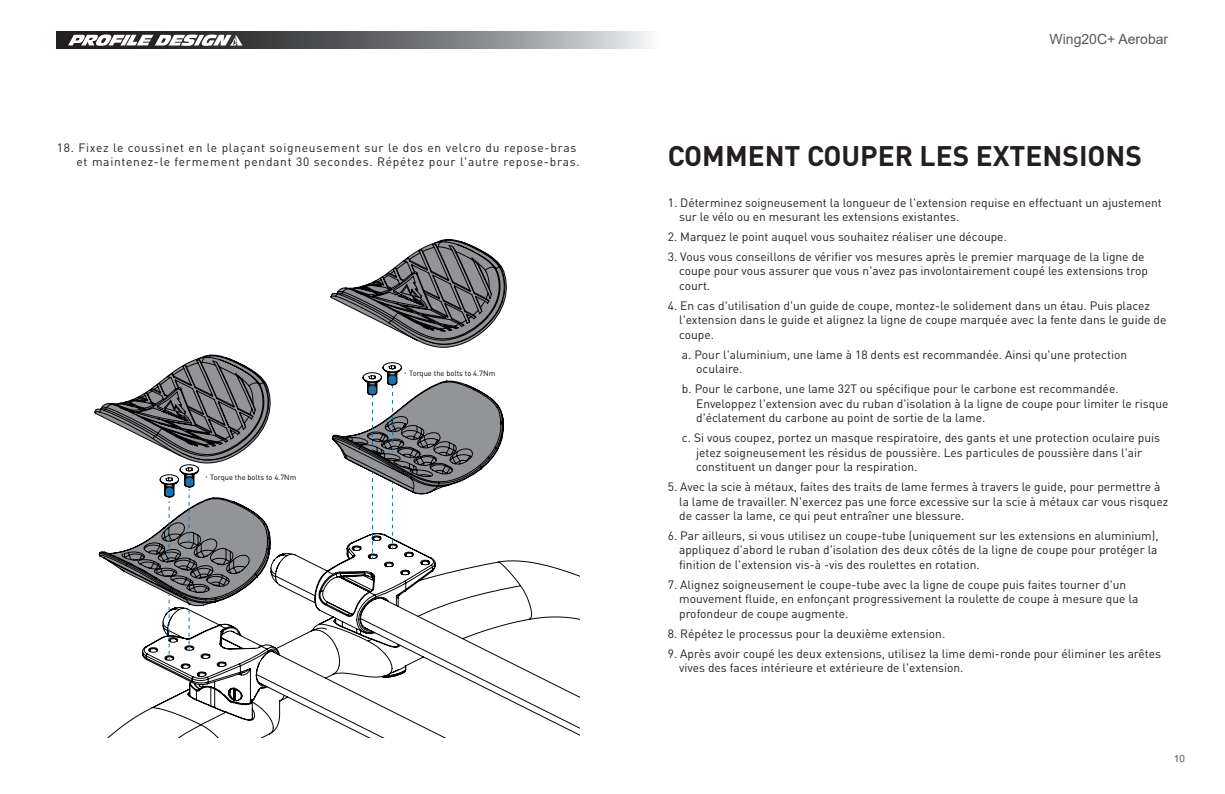
<style>
.page{position:relative;width:1225px;height:794px;background:#fff}
.page>*{position:absolute;margin:0;border:0;box-sizing:border-box;transform-origin:0 0}
.Page_Title{font:700 28px "DIN Pro";color:#231f20}
.t1{font:14px "Arial";color:#57585a}
.t2{font:12px/14.4px "DIN Pro";color:#231f20}
.t3{font:12px/14.4px "DIN Pro";letter-spacing:.06em;color:#231f20;text-align:right}
.t4{font:10px "Arial";color:#57585a}
.t5{font:7.6px "DIN Pro";color:#030303}
.s1{font-family:"Adobe Ming Std Light E Ten B5 H"}
</style>
<div class="page">
<svg style="left:57px;top:32px;width:592px;height:17px"></svg>
<svg style="left:68px;top:34px;width:174px;height:12px"></svg>
<svg style="left:108px;top:560px;width:471px;height:177px"></svg>
<svg style="left:98px;top:456px;width:415px;height:204px"></svg>
<svg style="left:94px;top:239px;width:413px;height:217px"></svg>
<p class="t1" style="left:1049px;top:29px;width:120px">Wing20C+ Aerobar</p>
<p class="t3" style="left:57px;top:140px;width:524px">18. Fixez le coussinet en le plaçant soigneusement sur le dos en velcro du repose-bras et maintenez-le fermement pendant 30 secondes. Répétez pour l'autre repose-bras.</p>
<p class="Page_Title" style="left:668px;top:137px;width:476px">COMMENT COUPER LES EXTENSIONS</p>
<p class="t2" style="left:679px;top:194px;width:484px;text-indent:-11px">1. Déterminez soigneusement la longueur de l'extension requise en effectuant un ajustement sur le vélo ou en mesurant les extensions existantes.</p>
<p class="t2" style="left:668px;top:229px;width:341px">2. Marquez le point auquel vous souhaitez réaliser une découpe.</p>
<p class="t2" style="left:679px;top:249px;width:470px;text-indent:-11px">3. Vous vous conseillons de vérifier vos mesures après le premier marquage de la ligne de coupe pour vous assurer que vous n'avez pas involontairement coupé les extensions trop court.</p>
<p class="t2" style="left:679px;top:298px;width:489px;text-indent:-11px">4. En cas d'utilisation d'un guide de coupe, montez-le solidement dans un étau. Puis placez l'extension dans le guide et alignez la ligne de coupe marquée avec la fente dans le guide de coupe.</p>
<p class="t2" style="left:696px;top:347px;width:432px;text-indent:-14px">a. Pour l'aluminium, une lame à 18 dents est recommandée. Ainsi qu'une protection oculaire.</p>
<p class="t2" style="left:696px;top:381px;width:474px;text-indent:-14px">b. Pour le carbone, une lame 32T ou spécifique pour le carbone est recommandée.<br>Enveloppez l'extension avec du ruban d'isolation à la ligne de coupe pour limiter le risque d'éclatement du carbone au point de sortie de la lame.</p>
<p class="t2" style="left:696px;top:430px;width:465px;text-indent:-14px">c. Si vous coupez, portez un masque respiratoire, des gants et une protection oculaire puis jetez soigneusement les résidus de poussière. Les particules de poussière dans l'air constituent un danger pour la respiration.</p>
<p class="t2" style="left:679px;top:479px;width:490px;text-indent:-11px">5. Avec la scie à métaux, faites des traits de lame fermes à travers le guide, pour permettre à la lame de travailler. N'exercez pas une force excessive sur la scie à métaux car vous risquez de casser la lame, ce qui peut entraîner une blessure.</p>
<p class="t2" style="left:679px;top:528px;width:481px;text-align:justify;text-indent:-11px">6. Par ailleurs, si vous utilisez un coupe-tube (uniquement sur les extensions en aluminium), appliquez d'abord le ruban d'isolation des deux côtés de la ligne de coupe pour protéger la finition de l'extension vis-à -vis des roulettes en rotation.</p>
<p class="t2" style="left:679px;top:577px;width:461px;text-indent:-11px">7. Alignez soigneusement le coupe-tube avec la ligne de coupe puis faites tourner d'un mouvement fluide, en enfonçant progressivement la roulette de coupe à mesure que la profondeur de coupe augmente.</p>
<p class="t2" style="left:668px;top:625px;width:279px">8. Répétez le processus pour la deuxième extension.</p>
<p class="t2" style="left:679px;top:646px;width:483px;text-indent:-11px">9. Après avoir coupé les deux extensions, utilisez la lime demi-ronde pour éliminer les arêtes vives des faces intérieure et extérieure de l'extension.</p>
<p class="t5" style="left:401px;top:368px;width:95px"><span class="s1">‧</span>Torque the bolts to 4.7Nm</p>
<p class="t5" style="left:203px;top:472px;width:95px"><span class="s1">‧</span>Torque the bolts to 4.7Nm</p>
<p class="t4" style="left:1174px;top:751px;width:13px">10</p>
</div>
